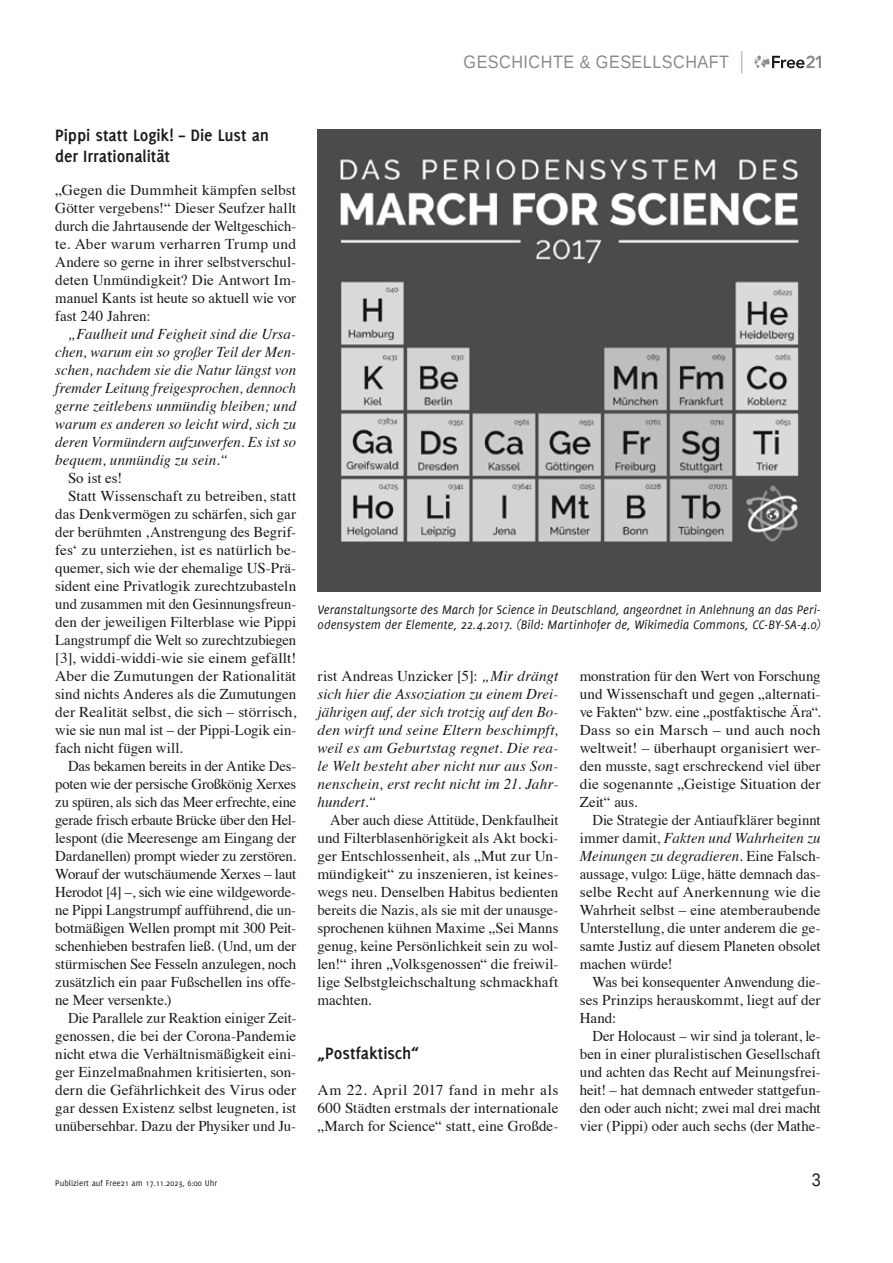
<style>
.page{position:relative;width:893px;height:1263px;background:#fff}
.page>*{position:absolute;margin:0;border:0;box-sizing:border-box;transform-origin:0 0}
.t1{font:700 18px/21px "Delicious";letter-spacing:-.005em;color:#1a1a1a}
.t2{font:18px "Liberation Sans";letter-spacing:.03em;color:#8a8a8a;scale:.9 1}
.t3{font:18px "Liberation Sans";color:#1a1a1a;scale:.9 1}
.t4{font:15px/18px "Times";letter-spacing:-.005em;color:#1a1a1a;text-align:justify}
.t5{font:italic 15px/18px "Times";letter-spacing:.01em;color:#1a1a1a;text-align:justify}
.t6{font:italic 13.5px/15px "Delicious";letter-spacing:.005em;color:#1a1a1a;scale:.96 1}
.t7{font:9px "Delicious";color:#1a1a1a}
.s1{font-style:normal}
.s2{font-style:italic}
</style>
<div class="page">
<svg style="left:755px;top:55px;width:66px;height:13px"></svg>
<svg style="left:741px;top:51px;width:1px;height:23px"></svg>
<img style="left:317px;top:130px;width:504px;height:461px">
<p class="t2" style="left:464px;top:51px;width:297px">GESCHICHTE &amp; GESELLSCHAFT</p>
<p class="t1" style="left:55px;top:125px;width:215px">Pippi statt Logik! – Die Lust an der Irrationalität</p>
<p class="t4" style="left:55px;top:180px;width:242px">„Gegen die Dummheit kämpfen selbst Götter vergebens!“ Dieser Seufzer hallt durch die Jahrtausende der Weltgeschich&shy;te. Aber warum verharren Trump und Andere so gerne in ihrer selbstverschul&shy;deten Unmündigkeit? Die Antwort Im&shy;manuel Kants ist heute so aktuell wie vor fast 240 Jahren:</p>
<p class="t5" style="left:55px;top:324px;width:242px;text-indent:13px">„Faulheit und Feigheit sind die Ursa&shy;chen, warum ein so großer Teil der Men&shy;schen, nachdem sie die Natur längst von fremder Leitung freigesprochen, dennoch gerne zeitlebens unmündig bleiben; und warum es anderen so leicht wird, sich zu deren Vormündern aufzuwerfen. Es ist so bequem, unmündig zu sein.“</p>
<p class="t4" style="left:68px;top:468px;width:56px">So ist es!</p>
<p class="t4" style="left:68px;top:486px;width:230px">Statt Wissenschaft zu betreiben, statt</p>
<p class="t4" style="left:55px;top:504px;width:242px">das Denkvermögen zu schärfen, sich gar</p>
<p class="t4" style="left:55px;top:522px;width:242px">der berühmten ‚Anstrengung des Begrif-</p>
<p class="t4" style="left:55px;top:540px;width:242px">fes‘ zu unterziehen, ist es natürlich be-</p>
<p class="t4" style="left:55px;top:558px;width:242px">quemer, sich wie der ehemalige US-Prä-</p>
<p class="t4" style="left:55px;top:576px;width:242px">sident eine Privatlogik zurechtzubasteln</p>
<p class="t4" style="left:55px;top:594px;width:242px">und zusammen mit den Gesinnungsfreun-</p>
<p class="t4" style="left:55px;top:612px;width:242px">den der jeweiligen Filterblase wie Pippi</p>
<p class="t4" style="left:55px;top:630px;width:242px">Langstrumpf die Welt so zurechtzubiegen</p>
<p class="t4" style="left:55px;top:648px;width:242px">[3], widdi-widdi-wie sie einem gefällt!</p>
<p class="t4" style="left:55px;top:666px;width:242px">Aber die Zumutungen der Rationalität</p>
<p class="t4" style="left:55px;top:684px;width:242px">sind nichts Anderes als die Zumutungen</p>
<p class="t4" style="left:55px;top:702px;width:242px">der Realität selbst, die sich – störrisch,</p>
<p class="t4" style="left:55px;top:720px;width:242px">wie sie nun mal ist – der Pippi-Logik ein-</p>
<p class="t4" style="left:55px;top:738px;width:129px">fach nicht fügen will.</p>
<p class="t4" style="left:68px;top:756px;width:230px">Das bekamen bereits in der Antike Des-</p>
<p class="t4" style="left:55px;top:774px;width:242px">poten wie der persische Großkönig Xerxes</p>
<p class="t4" style="left:55px;top:792px;width:242px">zu spüren, als sich das Meer erfrechte, eine</p>
<p class="t4" style="left:55px;top:810px;width:242px">gerade frisch erbaute Brücke über den Hel-</p>
<p class="t4" style="left:55px;top:828px;width:242px">lespont (die Meeresenge am Eingang der</p>
<p class="t4" style="left:55px;top:846px;width:242px">Dardanellen) prompt wieder zu zerstören.</p>
<p class="t4" style="left:55px;top:864px;width:242px">Worauf der wutschäumende Xerxes – laut</p>
<p class="t4" style="left:55px;top:882px;width:242px">Herodot [4] –, sich wie eine wildgeworde-</p>
<p class="t4" style="left:55px;top:900px;width:242px">ne Pippi Langstrumpf aufführend, die un-</p>
<p class="t4" style="left:55px;top:918px;width:242px">botmäßigen Wellen prompt mit 300 Peit-</p>
<p class="t4" style="left:55px;top:936px;width:242px">schenhieben bestrafen ließ. (Und, um der</p>
<p class="t4" style="left:55px;top:954px;width:242px">stürmischen See Fesseln anzulegen, noch</p>
<p class="t4" style="left:55px;top:972px;width:242px">zusätzlich ein paar Fußschellen ins offe-</p>
<p class="t4" style="left:55px;top:990px;width:118px">ne Meer versenkte.)</p>
<p class="t4" style="left:68px;top:1008px;width:230px">Die Parallele zur Reaktion einiger Zeit-</p>
<p class="t4" style="left:55px;top:1026px;width:242px">genossen, die bei der Corona-Pandemie</p>
<p class="t4" style="left:55px;top:1044px;width:242px">nicht etwa die Verhältnismäßigkeit eini-</p>
<p class="t4" style="left:55px;top:1062px;width:242px">ger Einzelmaßnahmen kritisierten, son-</p>
<p class="t4" style="left:55px;top:1080px;width:242px">dern die Gefährlichkeit des Virus oder</p>
<p class="t4" style="left:55px;top:1098px;width:242px">gar dessen Existenz selbst leugneten, ist</p>
<p class="t4" style="left:55px;top:1116px;width:242px">unübersehbar. Dazu der Physiker und Ju-</p>
<p class="t6" style="left:317px;top:602px;width:526px">Veranstaltungsorte des March for Science in Deutschland, angeordnet in Anlehnung an das Peri&shy;odensystem der Elemente, 22.4.2017. (Bild: Martinhofer de, Wikimedia Commons, CC-BY-SA-4.0)</p>
<p class="t5" style="left:317px;top:666px;width:242px"><span class="s1">rist Andreas Unzicker [5]:</span> „Mir drängt sich hier die Assoziation zu einem Drei&shy;jährigen auf, der sich trotzig auf den Bo&shy;den wirft und seine Eltern beschimpft, weil es am Geburtstag regnet. Die rea&shy;le Welt besteht aber nicht nur aus Son&shy;nenschein, erst recht nicht im 21. Jahr&shy;hundert.“</p>
<p class="t4" style="left:317px;top:810px;width:242px;text-indent:13px">Aber auch diese Attitüde, Denkfaulheit und Filterblasenhörigkeit als Akt bocki&shy;ger Entschlossenheit, als „Mut zur Un&shy;mündigkeit“ zu inszenieren, ist keines&shy;wegs neu. Denselben Habitus bedienten bereits die Nazis, als sie mit der unausge&shy;sprochenen kühnen Maxime „Sei Manns genug, keine Persönlichkeit sein zu wol&shy;len!“ ihren „Volksgenossen“ die freiwil&shy;lige Selbstgleichschaltung schmackhaft machten.</p>
<p class="t1" style="left:317px;top:1043px;width:103px">„Postfaktisch“</p>
<p class="t4" style="left:317px;top:1080px;width:242px">Am 22. April 2017 fand in mehr als 600 Städten erstmals der internationale „March for Science“ statt, eine Großde-</p>
<p class="t4" style="left:580px;top:666px;width:242px">monstration für den Wert von Forschung und Wissenschaft und gegen „alternati&shy;ve Fakten“ bzw. eine „postfaktische Ära“.<br>Dass so ein Marsch – und auch noch weltweit! – überhaupt organisiert wer&shy;den musste, sagt erschreckend viel über die sogenannte „Geistige Situation der Zeit“ aus.</p>
<p class="t4" style="left:580px;top:810px;width:242px;text-indent:13px">Die Strategie der Antiaufklärer beginnt immer damit, <span class="s2">Fakten und Wahrheiten zu Meinungen zu degradieren</span>. Eine Falsch&shy;aussage, vulgo: Lüge, hätte demnach das&shy;selbe Recht auf Anerkennung wie die Wahrheit selbst – eine atemberaubende Unterstellung, die unter anderem die ge&shy;samte Justiz auf diesem Planeten obsolet machen würde!</p>
<p class="t4" style="left:580px;top:972px;width:242px;text-indent:13px">Was bei konsequenter Anwendung die&shy;ses Prinzips herauskommt, liegt auf der Hand:</p>
<p class="t4" style="left:580px;top:1026px;width:242px;text-indent:13px">Der Holocaust – wir sind ja tolerant, le&shy;ben in einer pluralistischen Gesellschaft und achten das Recht auf Meinungsfrei&shy;heit! – hat demnach entweder stattgefun&shy;den oder auch nicht; zwei mal drei macht vier (Pippi) oder auch sechs (der Mathe-</p>
<p class="t7" style="left:55px;top:1177px;width:163px">Publiziert auf Free21 am 17.11.2023, 6:00 Uhr</p>
<p class="t3" style="left:812px;top:1168px;width:12px">3</p>
</div>
